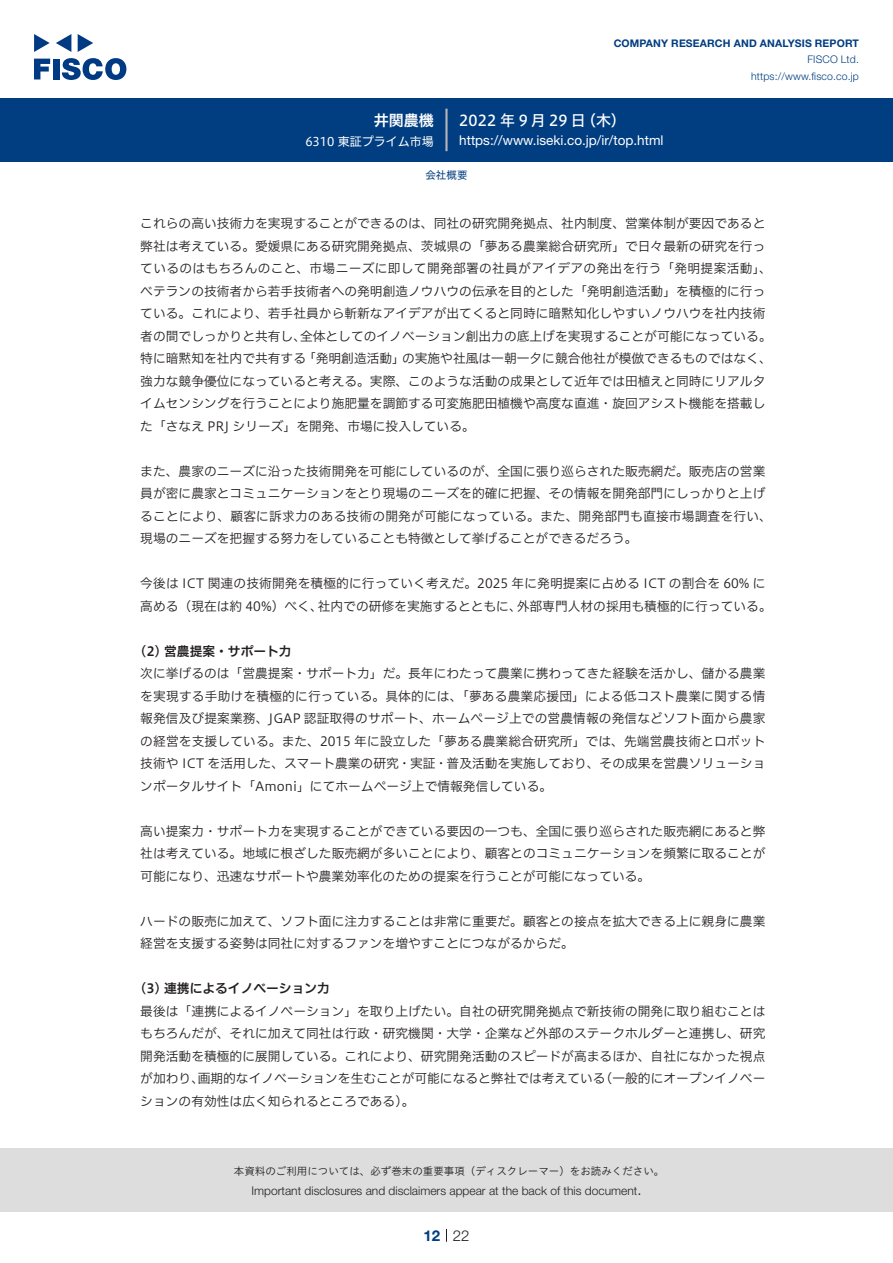
<style>
.page{position:relative;width:893px;height:1263px;background:#fff}
.page>*{position:absolute;margin:0;border:0;box-sizing:border-box;transform-origin:0 0}
.t1{font:15px "Hiragino UD Sans F Std N W5";letter-spacing:.01em;color:#fff}
.t2{font:15px "Hiragino UD Sans F Std N W6";color:#fff}
.t3{font:300 15px "Helvetica Neue LT Std";color:#231f20}
.t4{font:700 15px "Helvetica Neue LT Std";color:#003d81}
.t5{font:13.5px "Helvetica Neue LT Std";color:#fff}
.t6{font:12.75px/22.5px "Hiragino UD Sans F Std N W3";color:#231f20}
.t7{font:12.75px "Hiragino UD Sans F Std N W3";letter-spacing:.025em;color:#231f20}
.t8{font:12.75px "Hiragino UD Sans F Std N W6";color:#231f20}
.t9{font:300 12px "Helvetica Neue LT Std";color:#231f20}
.t10{font:12px "Hiragino UD Sans F Std N W4";color:#fff}
.t11{font:10.5px "Hiragino UD Sans Std W3";color:#231f20}
.t12{font:700 10.5px "Helvetica Neue LT Std";letter-spacing:.015em;color:#003d81}
.t13{font:300 10.5px/16.5px "Helvetica Neue LT Std";letter-spacing:.015em;color:#003d81;text-align:right}
.t14{font:10.5px "Hiragino UD Sans F Std N W4";color:#003d81}
</style>
<div class="page">
<div style="left:0;top:1148px;width:893px;height:64px;background:#ddd"></div>
<svg style="left:34px;top:59px;width:16px;height:20px"></svg>
<div style="left:53px;top:59px;width:6px;height:20px;background:#003a83"></div>
<svg style="left:62px;top:58px;width:64px;height:22px"></svg>
<svg style="left:34px;top:34px;width:16px;height:18px"></svg>
<svg style="left:78px;top:34px;width:15px;height:18px"></svg>
<svg style="left:56px;top:34px;width:15px;height:18px"></svg>
<div style="left:0;top:98px;width:893px;height:64px;background:#003d81"></div>
<hr style="left:445px;top:109px;width:3px;height:42px;background:#b5b5b6">
<svg style="left:446px;top:1229px;width:1px;height:13px"></svg>
<p class="t2" style="left:374px;top:109px;width:62px">井関農機</p>
<p class="t10" style="left:305px;top:132px;width:130px">6310 東証プライム市場</p>
<p class="t12" style="left:614px;top:37px;width:247px">COMPANY RESEARCH AND ANALYSIS REPORT</p>
<p class="t13" style="left:751px;top:51px;width:109px">FISCO Ltd. https://www.fisco.co j p.</p>
<p class="t1" style="left:581px;top:109px;width:46px">（木(</p>
<p class="t1" style="left:459px;top:109px;width:128px">2022 年 9月29 日</p>
<p class="t5" style="left:459px;top:132px;width:206px">https://www.iseki.co j p. /i r/ top.html</p>
<p class="t14" style="left:425px;top:167px;width:43px">会社概要</p>
<p class="t6" style="left:140px;top:211px;width:627px">これらの高い技術力を実現することができるのは、同社の研究開発拠点、社内制度、営業体制が要因であると</p>
<p class="t6" style="left:140px;top:234px;width:627px">弊社は考えている。愛媛県にある研究開発拠点、茨城県の「夢ある農業総合研究所」で日々最新の研究を行っ</p>
<p class="t7" style="left:140px;top:259px;width:633px">ているのはもちろんのこと、市場ニーズに即して開発部署の社員がアイデアの発出を行う「発明提案活動、「</p>
<p class="t6" style="left:140px;top:279px;width:627px">ベテランの技術者から若手技術者への発明創造ノウハウの伝承を目的とした「発明創造活動」を積極的に行っ</p>
<p class="t6" style="left:140px;top:301px;width:627px">ている。これにより、若手社員から斬新なアイデアが出てくると同時に暗黙知化しやすいノウハウを社内技術</p>
<p class="t6" style="left:300px;top:324px;width:473px">全体としてのイノベーション創出力の底上げを実現することが可能になっている。</p>
<p class="t6" style="left:140px;top:324px;width:167px">者の間でしっかりと共有し、</p>
<p class="t6" style="left:402px;top:346px;width:371px">の実施や社風は一朝一夕に競合他社が模倣できるものではなく、</p>
<p class="t6" style="left:140px;top:346px;width:627px">特に暗黙知を社内で共有する<br>強力な競争優位になっていると考える。実際、このような活動の成果として近年では田植えと同時にリアルタイムセンシングを行うことにより施肥量を調節する可変施肥田植機や高度な直進・旋回アシスト機能を搭載した「さなえ PRJ シリーズ」を開発、市場に投入している。</p>
<p class="t6" style="left:140px;top:459px;width:633px">また、農家のニーズに沿った技術開発を可能にしているのが、全国に張り巡らされた販売網だ。販売店の営業員が密に農家とコミュニケーションをとり現場のニーズを的確に把握、その情報を開発部門にしっかりと上げることにより、顧客に訴求力のある技術の開発が可能になっている。また、開発部門も直接市場調査を行い、現場のニーズを把握する努力をしていることも特徴として挙げることができるだろう。</p>
<p class="t6" style="left:517px;top:571px;width:256px;text-indent:-376px">今後は ICT 関連の技術開発を積極的に行っていく考えだ。2025 年に発明提案に占める ICT の割合を 60% に外部専門人材の採用も積極的に行っている。</p>
<p class="t6" style="left:303px;top:346px;width:103px">「発明創造活動」</p>
<p class="t6" style="left:140px;top:594px;width:184px">高める（現在は約 40%）べく、</p>
<p class="t8" style="left:140px;top:641px;width:153px">2( ) 営農提案・サポート力</p>
<p class="t6" style="left:140px;top:661px;width:627px;text-align:justify">次に挙げるのは「営農提案・サポート力」だ。長年にわたって農業に携わってきた経験を活かし、儲かる農業を実現する手助けを積極的に行っている。具体的には、「夢ある農業応援団」による低コスト農業に関する情報発信及び提案業務、JGAP 認証取得のサポート、ホームページ上での営農情報の発信などソフト面から農家の経営を支援している。また、2015 年に設立した「夢ある農業総合研究所」では、先端営農技術とロボット技術や ICT を活用した、スマート農業の研究・実証・普及活動を実施しており、その成果を営農ソリューションポータルサイト「Amoni」にてホームページ上で情報発信している。</p>
<p class="t6" style="left:140px;top:819px;width:627px;text-align:justify">高い提案力・サポート力を実現することができている要因の一つも、全国に張り巡らされた販売網にあると弊社は考えている。地域に根ざした販売網が多いことにより、顧客とのコミュニケーションを頻繁に取ることが可能になり、迅速なサポートや農業効率化のための提案を行うことが可能になっている。</p>
<p class="t6" style="left:140px;top:909px;width:627px">ハードの販売に加えて、ソフト面に注力することは非常に重要だ。顧客との接点を拡大できる上に親身に農業経営を支援する姿勢は同社に対するファンを増やすことにつながるからだ。</p>
<p class="t8" style="left:140px;top:979px;width:191px">3( ) 連携によるイノベーション力</p>
<p class="t6" style="left:140px;top:999px;width:627px;text-align:right">最後は「連携によるイノベーション」を取り上げたい。自社の研究開発拠点で新技術の開発に取り組むことはもちろんだが、それに加えて同社は行政・研究機関・大学・企業など外部のステークホルダーと連携し、研究開発活動を積極的に展開している。これにより、研究開発活動のスピードが高まるほか、自社になかった視点（一般的にオープンイノベー</p>
<p class="t6" style="left:318px;top:594px;width:205px">社内での研修を実施するとともに、</p>
<p class="t6" style="left:140px;top:1066px;width:276px">が加わり、<br>ションの有効性は広く知られるところである。(</p>
<p class="t6" style="left:198px;top:1066px;width:409px">画期的なイノベーションを生むことが可能になると弊社では考えている</p>
<p class="t11" style="left:234px;top:1163px;width:432px">本資料のご利用については、必ず巻末の重要事項（ディスクレーマー）をお読みください。</p>
<p class="t3" style="left:637px;top:1180px;width:6px">.</p>
<p class="t9" style="left:251px;top:1183px;width:387px">Important disclosures and disclaimers appear at the back of this document</p>
<p class="t4" style="left:423px;top:1226px;width:18px">12</p>
<p class="t3" style="left:453px;top:1226px;width:18px">22</p>
</div>
